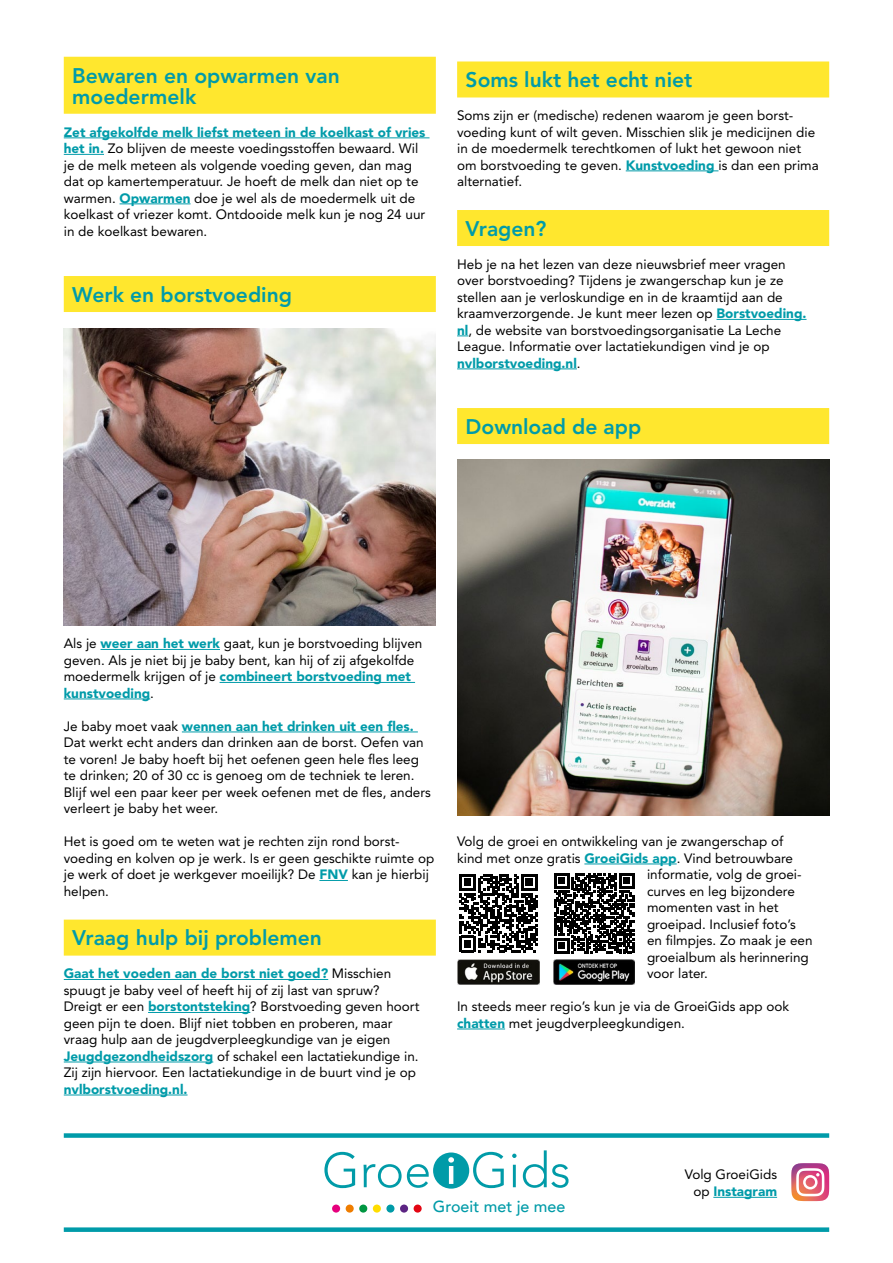
<style>
.page{position:relative;width:893px;height:1263px;background:#fff}
.page>*{position:absolute;margin:0;border:0;box-sizing:border-box;transform-origin:0 0}
._03_kop{font:800 21px/21px "Avenir LT Std";color:#009ba9}
.t1{font:500 16.05px "Avenir";color:#009ba8}
._02_body{font:13.5px/16.5px "Avenir LT Std";color:#000}
.s1{color:#ffe72e}
.s2{font-weight:900;color:#009ba9}
</style>
<div class="page">
<div style="left:64px;top:1133px;width:765px;height:5px;background:#009ba9"></div>
<div style="left:64px;top:1227px;width:765px;height:5px;background:#009ba9"></div>
<div style="left:64px;top:57px;width:372px;height:57px;background:#ffe72e"></div>
<hr style="left:64px;top:138px;width:365px;height:1px;background:#009ba9">
<hr style="left:64px;top:154px;width:40px;height:1px;background:#009ba9">
<hr style="left:120px;top:204px;width:71px;height:1px;background:#009ba9">
<div style="left:64px;top:276px;width:372px;height:36px;background:#ffe72e"></div>
<hr style="left:101px;top:649px;width:119px;height:1px;background:#009ba9">
<hr style="left:220px;top:682px;width:195px;height:1px;background:#009ba9">
<hr style="left:64px;top:699px;width:86px;height:1px;background:#009ba9">
<hr style="left:182px;top:732px;width:236px;height:1px;background:#009ba9">
<svg style="left:319px;top:880px;width:29px;height:1px"></svg>
<div style="left:64px;top:919px;width:372px;height:36px;background:#ffe72e"></div>
<hr style="left:64px;top:979px;width:264px;height:1px;background:#009ba9">
<hr style="left:148px;top:1012px;width:102px;height:1px;background:#009ba9">
<hr style="left:64px;top:1062px;width:149px;height:1px;background:#009ba9">
<hr style="left:64px;top:1095px;width:124px;height:1px;background:#009ba9">
<img style="left:64px;top:329px;width:372px;height:297px">
<div style="left:457px;top:61px;width:372px;height:36px;background:#ffe72e"></div>
<hr style="left:626px;top:171px;width:92px;height:1px;background:#009ba9">
<div style="left:457px;top:210px;width:372px;height:36px;background:#ffe72e"></div>
<hr style="left:716px;top:319px;width:90px;height:1px;background:#009ba9">
<hr style="left:457px;top:369px;width:120px;height:1px;background:#009ba9">
<div style="left:457px;top:408px;width:372px;height:36px;background:#ffe72e"></div>
<hr style="left:584px;top:864px;width:93px;height:1px;background:#009ba9">
<hr style="left:457px;top:1029px;width:48px;height:1px;background:#009ba9">
<img style="left:457px;top:459px;width:372px;height:356px">
<svg style="left:324px;top:1152px;width:31px;height:36px"></svg>
<hr style="left:513px;top:1165px;width:3px;height:22px;background:#009ba8">
<svg style="left:512px;top:1153px;width:4px;height:5px"></svg>
<svg style="left:523px;top:1150px;width:45px;height:38px"></svg>
<svg style="left:364px;top:1152px;width:140px;height:37px"></svg>
<div style="left:346px;top:1204px;width:8px;height:8px;background:#ef7d00;border-radius:50%"></div>
<div style="left:373px;top:1204px;width:8px;height:8px;background:#fd0;border-radius:50%"></div>
<div style="left:400px;top:1204px;width:8px;height:8px;background:#5c2483;border-radius:50%"></div>
<div style="left:332px;top:1204px;width:8px;height:8px;background:#e6007d;border-radius:50%"></div>
<div style="left:359px;top:1204px;width:8px;height:8px;background:#009641;border-radius:50%"></div>
<div style="left:386px;top:1204px;width:8px;height:8px;background:#009ba8;border-radius:50%"></div>
<div style="left:414px;top:1204px;width:8px;height:8px;background:#e30613;border-radius:50%"></div>
<svg style="left:791px;top:1163px;width:38px;height:38px"></svg>
<img style="left:457px;top:960px;width:82px;height:24px">
<img style="left:553px;top:960px;width:82px;height:24px">
<svg style="left:459px;top:874px;width:79px;height:78px"></svg>
<svg style="left:554px;top:873px;width:80px;height:80px"></svg>
<hr style="left:713px;top:1197px;width:64px;height:1px;background:#009ba9">
<h3 class="_03_kop" style="left:72px;top:65px;width:269px">Bewaren en opwarmen van moedermelk<span class="s1">.</span></h3>
<p class="_02_body" style="left:64px;top:124px;width:363px"><span class="s2">Zet afgekolfde melk liefst meteen in de koelkast of vries het in.</span> Zo blijven de meeste voedingsstoffen bewaard. Wil je de melk meteen als volgende voeding geven, dan mag dat op kamertemperatuur. Je hoeft de melk dan niet op te warmen. <span class="s2">Opwarmen</span> doe je wel als de moedermelk uit de koelkast of vriezer komt. Ontdooide melk kun je nog 24 uur in de koelkast bewaren.</p>
<h3 class="_03_kop" style="left:72px;top:284px;width:227px">Werk en borstvoeding<span class="s1">.</span></h3>
<h3 class="_03_kop" style="left:466px;top:69px;width:234px">Soms lukt het echt niet<span class="s1">.</span></h3>
<p class="_02_body" style="left:457px;top:107px;width:363px">Soms zijn er (medische) redenen waarom je geen borst&shy;voeding kunt of wilt geven. Misschien slik je medicijnen die in de moedermelk terechtkomen of lukt het gewoon niet om borstvoeding te geven. <span class="s2">Kunstvoeding</span> is dan een prima alternatief.</p>
<h3 class="_03_kop" style="left:466px;top:218px;width:82px">Vragen?</h3>
<p class="_02_body" style="left:457px;top:256px;width:351px">Heb je na het lezen van deze nieuwsbrief meer vragen over borstvoeding? Tijdens je zwangerschap kun je ze stellen aan je verloskundige en in de kraamtijd aan de kraamverzorgende. Je kunt meer lezen op <span class="s2">Borstvoeding. nl</span>, de website van borstvoedingsorganisatie La Leche League. Informatie over lactatiekundigen vind je op <span class="s2">nvlborstvoeding.nl</span>.</p>
<h3 class="_03_kop" style="left:466px;top:416px;width:190px">Download de app<span class="s1">..</span></h3>
<p class="_02_body" style="left:64px;top:635px;width:360px">Als je <span class="s2">weer aan het werk</span> gaat, kun je borstvoeding blijven geven. Als je niet bij je baby bent, kan hij of zij afgekolfde moedermelk krijgen of je <span class="s2">combineert borstvoeding met kunstvoeding</span>.</p>
<p class="_02_body" style="left:64px;top:718px;width:369px">Je baby moet vaak <span class="s2">wennen aan het drinken uit een fles.<br></span>Dat werkt echt anders dan drinken aan de borst. Oefen van te voren! Je baby hoeft bij het oefenen geen hele fles leeg te drinken; 20 of 30 cc is genoeg om de techniek te leren.<br>Blijf wel een paar keer per week oefenen met de fles, anders verleert je baby het weer.</p>
<p class="_02_body" style="left:64px;top:833px;width:372px">Het is goed om te weten wat je rechten zijn rond borst&shy;voeding en kolven op je werk. Is er geen geschikte ruimte op je werk of doet je werkgever moeilijk? De <span class="s2">FNV</span> kan je hierbij helpen.</p>
<h3 class="_03_kop" style="left:72px;top:927px;width:257px">Vraag hulp bij problemen<span class="s1">.</span></h3>
<p class="_02_body" style="left:64px;top:965px;width:357px"><span class="s2">Gaat het voeden aan de borst niet goed?</span> Misschien spuugt je baby veel of heeft hij of zij last van spruw?<br>Dreigt er een <span class="s2">borstontsteking</span>? Borstvoeding geven hoort geen pijn te doen. Blijf niet tobben en proberen, maar vraag hulp aan de jeugdverpleegkundige van je eigen <span class="s2">Jeugdgezondheidszorg</span> of schakel een lactatiekundige in.<br>Zij zijn hiervoor. Een lactatiekundige in de buurt vind je op <span class="s2">nvlborstvoeding.nl.</span></p>
<p class="_02_body" style="left:457px;top:833px;width:328px">Volg de groei en ontwikkeling van je zwangerschap of</p>
<p class="_02_body" style="left:457px;top:850px;width:337px">kind met onze gratis <span class="s2">GroeiGids app</span>. Vind betrouwbare</p>
<p class="_02_body" style="left:647px;top:866px;width:156px">informatie, volg de groei-</p>
<p class="_02_body" style="left:647px;top:883px;width:149px">curves en leg bijzondere</p>
<p class="_02_body" style="left:647px;top:899px;width:133px">momenten vast in het</p>
<p class="_02_body" style="left:647px;top:916px;width:150px">groeipad. Inclusief foto’s</p>
<p class="_02_body" style="left:647px;top:932px;width:167px">en filmpjes. Zo maak je een</p>
<p class="_02_body" style="left:647px;top:949px;width:163px">groeialbum als herinnering</p>
<p class="_02_body" style="left:647px;top:965px;width:62px">voor later.</p>
<p class="_02_body" style="left:457px;top:998px;width:334px">In steeds meer regio’s kun je via de GroeiGids app ook <span class="s2">chatten</span> met jeugdverpleegkundigen.</p>
<p class="t1" style="left:433px;top:1193px;width:134px">Groeit met je mee</p>
<p class="_02_body" style="left:685px;top:1166px;width:94px;text-align:right">Volg GroeiGids op <span class="s2">Instagram</span></p>
</div>
